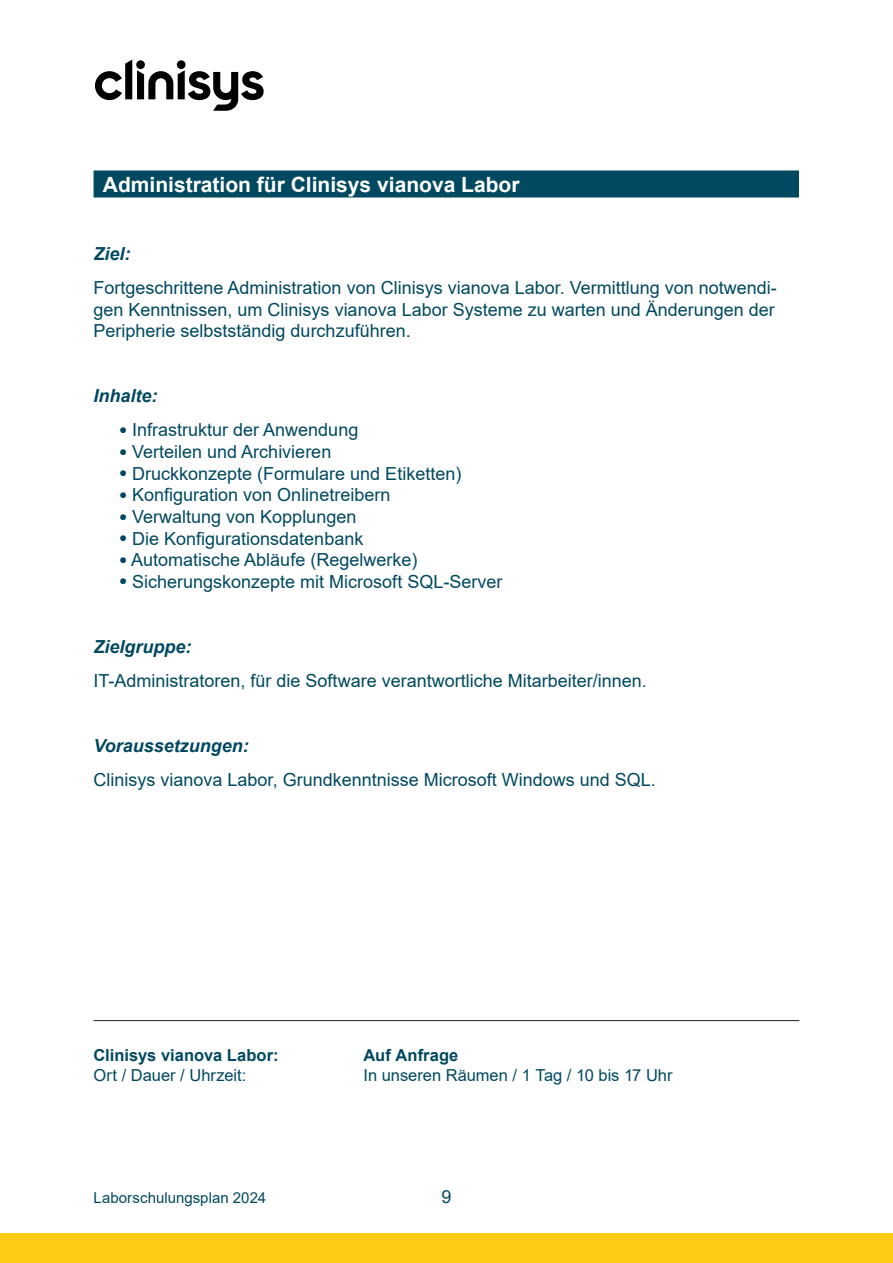
<style>
.page{position:relative;width:893px;height:1263px;background:#fff}
.page>*{position:absolute;margin:0;border:0;box-sizing:border-box;transform-origin:0 0}
.t1{font:700 21px "Arial";color:#fff}
.t2{font:18px/21.6px "Arial";color:#004960;text-align:justify}
.t3{font:italic 700 18px "Arial";color:#004960}
.t4{font:16.5px "Arial";color:#004960}
.t5{font:700 16.5px "Arial";color:#004960}
.t6{font:15px "Arial";color:#004960}
.s1{font-size:13.5px}
</style>
<div class="page">
<div style="left:0;top:1233px;width:893px;height:30px;background:#fecb14"></div>
<svg style="left:95px;top:60px;width:169px;height:51px"></svg>
<div style="left:94px;top:170px;width:705px;height:27px;background:#004960"></div>
<hr style="left:94px;top:1020px;width:705px;height:1px;background:#231f20">
<p class="t1" style="left:103px;top:170px;width:418px">Administration für Clinisys vianova Labor</p>
<p class="t3" style="left:94px;top:241px;width:39px">Ziel:</p>
<p class="t2" style="left:94px;top:277px;width:685px">Fortgeschrittene Administration von Clinisys vianova Labor. Vermittlung von notwendi&shy;gen Kenntnissen, um Clinisys vianova Labor Systeme zu warten und Änderungen der Peripherie selbstständig durchzuführen.</p>
<p class="t3" style="left:94px;top:384px;width:66px">Inhalte:</p>
<p class="t2" style="left:119px;top:419px;width:241px"><span class="s1">●</span> Infrastruktur der Anwendung</p>
<p class="t2" style="left:119px;top:441px;width:214px"><span class="s1">●</span> Verteilen und Archivieren</p>
<p class="t2" style="left:119px;top:462px;width:344px"><span class="s1">●</span> Druckkonzepte (Formulare und Etiketten)</p>
<p class="t2" style="left:119px;top:484px;width:273px"><span class="s1">●</span> Konfiguration von Onlinetreibern</p>
<p class="t2" style="left:119px;top:506px;width:239px"><span class="s1">●</span> Verwaltung von Kopplungen</p>
<p class="t2" style="left:119px;top:527px;width:246px"><span class="s1">●</span> Die Konfigurationsdatenbank</p>
<p class="t2" style="left:119px;top:549px;width:300px"><span class="s1">●</span> Automatische Abläufe (Regelwerke)</p>
<p class="t2" style="left:119px;top:570px;width:385px"><span class="s1">●</span> Sicherungskonzepte mit Microsoft SQL-Server</p>
<p class="t3" style="left:94px;top:634px;width:100px">Zielgruppe:</p>
<p class="t2" style="left:94px;top:670px;width:555px">IT-Administratoren, für die Software verantwortliche Mitarbeiter/innen.</p>
<p class="t3" style="left:94px;top:733px;width:157px">Voraussetzungen:</p>
<p class="t2" style="left:94px;top:769px;width:564px">Clinisys vianova Labor, Grundkenntnisse Microsoft Windows und SQL.</p>
<p class="t5" style="left:94px;top:1043px;width:187px">Clinisys vianova Labor:</p>
<p class="t5" style="left:364px;top:1043px;width:96px">Auf Anfrage</p>
<p class="t4" style="left:94px;top:1063px;width:154px">Ort / Dauer / Uhrzeit:</p>
<p class="t4" style="left:364px;top:1063px;width:310px">In unseren Räumen / 1 Tag / 10 bis 17 Uhr</p>
<p class="t6" style="left:94px;top:1187px;width:174px">Laborschulungsplan 2024</p>
<p class="t2" style="left:441px;top:1186px;width:12px">9</p>
</div>
